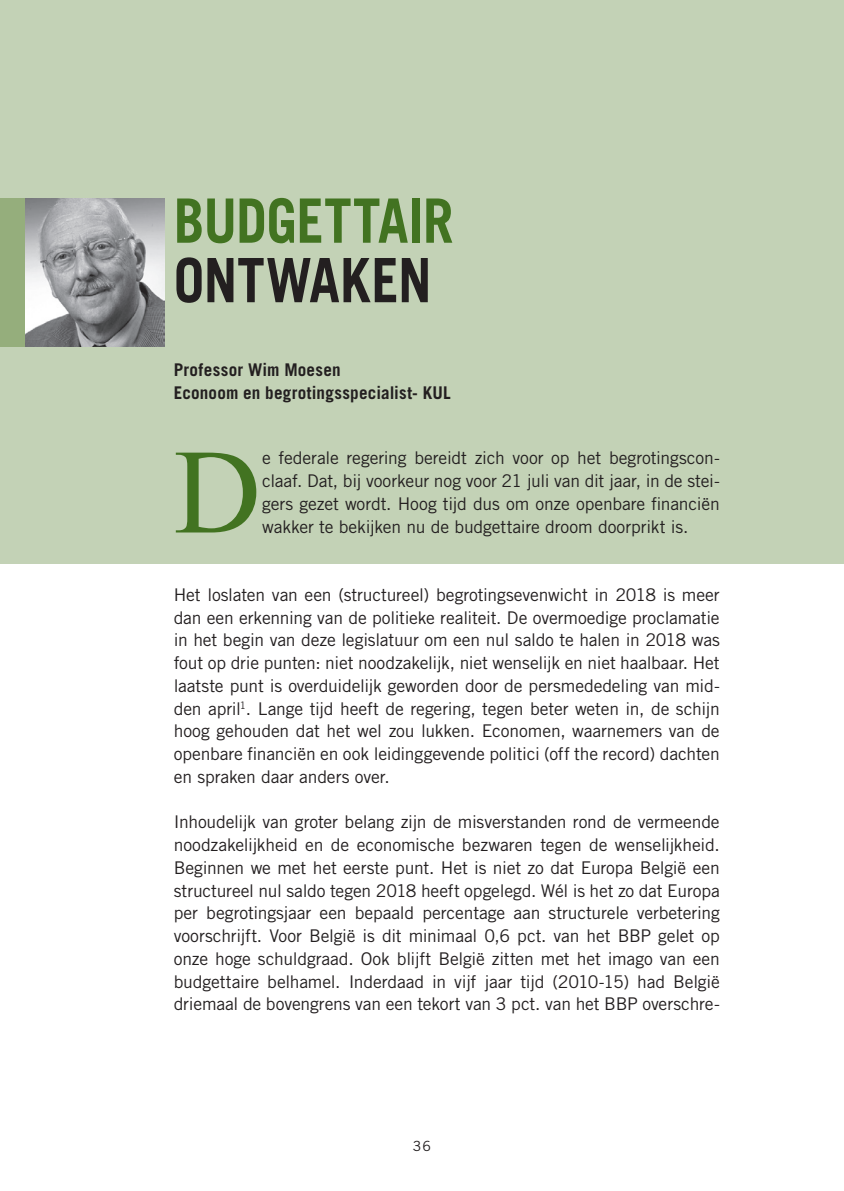
<style>
.page{position:relative;width:844px;height:1191px;background:#fff}
.page>*{position:absolute;margin:0;border:0;box-sizing:border-box;transform-origin:0 0}
.t1{font:120.58px "Times New Roman";color:#427321}
.t2{font:700 61.25px "Trade Gothic LT Std";color:#427321;scale:.9 1}
.t3{font:700 61.25px "Trade Gothic LT Std";color:#231f20;scale:.9 1}
.t4{font:17.5px/22.8px "Trade Gothic LT Std";letter-spacing:-.01em;color:#231f20;text-align:justify}
.t5{font:700 17.5px/22.8px "Trade Gothic LT Std";letter-spacing:.01em;color:#231f20}
.t6{font:14px "Trade Gothic LT Std";color:#231f20}
</style>
<div class="page">
<div style="left:0;top:0;width:843px;height:563px;background:#c3d2b6"></div>
<img style="left:25px;top:198px;width:140px;height:149px">
<div style="left:0;top:198px;width:25px;height:149px;background:#95ae7c"></div>
<h2 class="t2" style="left:174px;top:183px;width:166px">BUDGETTAIR</h2>
<h2 class="t3" style="left:174px;top:243px;width:38px">ONTWA</h2>
<h2 class="t3" style="left:340px;top:243px;width:66px">KEN</h2>
<p class="t5" style="left:174px;top:358px;width:268px">Professor Wim Moesen<br>Econoom en begrotingsspecialist- KUL</p>
<h1 class="t1" style="left:174px;top:411px;width:89px">D</h1>
<p class="t4" style="left:262px;top:446px;width:459px">e federale regering bereidt zich voor op het begrotingscon&shy;claaf. Dat, bij voorkeur nog voor 21 juli van dit jaar, in de stei&shy;gers gezet wordt. Hoog tijd dus om onze openbare financiën wakker te bekijken nu de budgettaire droom doorprikt is.</p>
<p class="t4" style="left:174px;top:583px;width:547px">Het loslaten van een (structureel) begrotingsevenwicht in 2018 is meer dan een erkenning van de politieke realiteit. De overmoedige proclamatie in het begin van deze legislatuur om een nul saldo te halen in 2018 was fout op drie punten: niet noodzakelijk, niet wenselijk en niet haalbaar. Het laatste punt is overduidelijk geworden door de persmededeling van mid&shy;den april<sup>1</sup>. Lange tijd heeft de regering, tegen beter weten in, de schijn hoog gehouden dat het wel zou lukken. Economen, waarnemers van de openbare financiën en ook leidinggevende politici (off the record) dachten en spraken daar anders over.</p>
<p class="t4" style="left:174px;top:810px;width:547px">Inhoudelijk van groter belang zijn de misverstanden rond de vermeende noodzakelijkheid en de economische bezwaren tegen de wenselijkheid.<br>Beginnen we met het eerste punt. Het is niet zo dat Europa België een structureel nul saldo tegen 2018 heeft opgelegd. Wél is het zo dat Europa per begrotingsjaar een bepaald percentage aan structurele verbetering voorschrijft. Voor België is dit minimaal 0,6 pct. van het BBP gelet op onze hoge schuldgraad. Ook blijft België zitten met het imago van een budgettaire belhamel. Inderdaad in vijf jaar tijd (2010-15) had België driemaal de bovengrens van een tekort van 3 pct. van het BBP overschre-</p>
<p class="t6" style="left:413px;top:1138px;width:20px">36</p>
</div>
